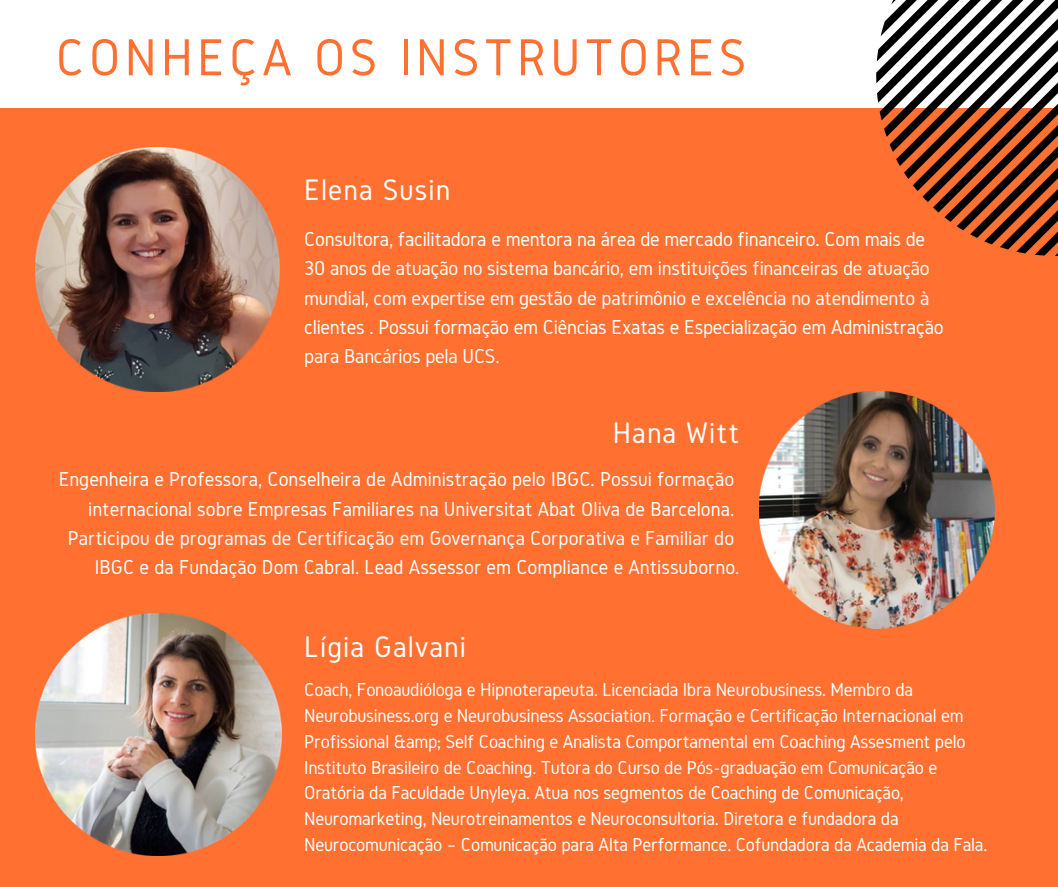
<style>
.page{position:relative;width:1058px;height:887px;background:#fff}
.page>*{position:absolute;margin:0;border:0;box-sizing:border-box;transform-origin:0 0}
.t1{font:54px "Gidole";letter-spacing:.08em;color:#ff7031}
.t2{font:30.9px "Gidole";letter-spacing:.035em;color:#fff}
.t3{font:21px/29.2px "Gidole";letter-spacing:-.01em;color:#fff}
.t4{font:19.5px/25.8px "Gidole";letter-spacing:-.01em;color:#fff}
</style>
<div class="page">
<div style="left:0;top:108px;width:1058px;height:778px;background:#ff7031"></div>
<svg style="left:876px;top:0;width:182px;height:256px"></svg>
<img style="left:35px;top:614px;width:247px;height:241px">
<img style="left:35px;top:148px;width:244px;height:244px">
<img style="left:759px;top:391px;width:235px;height:237px">
<h1 class="t1" style="left:56px;top:28px;width:692px">CONHEÇA OS INSTRUTORES</h1>
<h2 class="t2" style="left:304px;top:172px;width:147px">Elena Susin</h2>
<p class="t3" style="left:304px;top:224px;width:641px">Consultora, facilitadora e mentora na área de mercado financeiro. Com mais de 30 anos de atuação no sistema bancário, em instituições financeiras de atuação mundial, com expertise em gestão de patrimônio e excelência no atendimento à clientes . Possui formação em Ciências Exatas e Especialização em Administração para Bancários pela UCS.</p>
<h2 class="t2" style="left:613px;top:415px;width:128px">Hana Witt</h2>
<p class="t3" style="left:59px;top:464px;width:682px;text-align:right">Engenheira e Professora, Conselheira de Administração pelo IBGC. Possui formação internacional sobre Empresas Familiares na Universitat Abat Oliva de Barcelona.<br>Participou de programas de Certificação em Governança Corporativa e Familiar do IBGC e da Fundação Dom Cabral. Lead Assessor em Compliance e Antissuborno.</p>
<h2 class="t2" style="left:304px;top:629px;width:163px">Lígia Galvani</h2>
<p class="t4" style="left:304px;top:676px;width:684px">Coach, Fonoaudióloga e Hipnoterapeuta. Licenciada Ibra Neurobusiness. Membro da Neurobusiness.org e Neurobusiness Association. Formação e Certificação Internacional em Profissional &amp;amp; Self Coaching e Analista Comportamental em Coaching Assesment pelo Instituto Brasileiro de Coaching. Tutora do Curso de Pós-graduação em Comunicação e Oratória da Faculdade Unyleya. Atua nos segmentos de Coaching de Comunicação, Neuromarketing, Neurotreinamentos e Neuroconsultoria. Diretora e fundadora da Neurocomunicação – Comunicação para Alta Performance. Cofundadora da Academia da Fala.</p>
</div>
